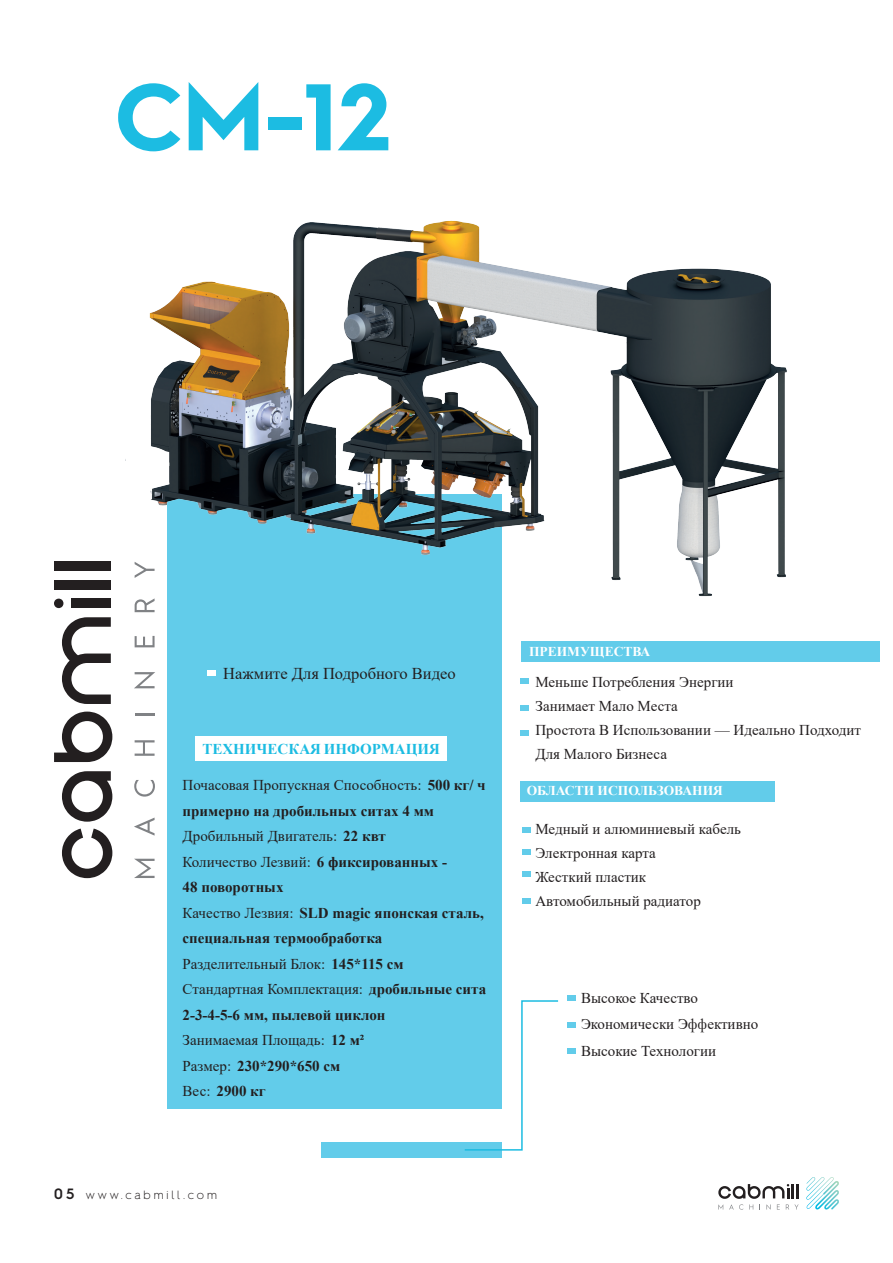
<style>
.page{position:relative;width:893px;height:1263px;background:#fff}
.page>*{position:absolute;margin:0;border:0;box-sizing:border-box;transform-origin:0 0}
.t1{font:700 94.65px "Hurme Geometric Sans 2";color:#1cbce2}
.t2{font:16.5px "Times New Roman";color:#231f20}
.t3{font:700 15px/25.5px "Times New Roman";color:#231f20}
.t4{font:15px/24px "Times New Roman";color:#231f20}
.t5{font:700 15px "Times New Roman";color:#1cbce2}
.t6{font:700 13.5px "Times New Roman";color:#fff}
.t7{font:300 12px "Hurme Geometric Sans 2";letter-spacing:.24em;color:#231f20}
.s1{font-weight:400}
.s2{font-weight:600;font-size:15px}
</style>
<div class="page">
<div style="left:168px;top:494px;width:334px;height:614px;background:#62ccea"></div>
<svg style="left:134px;top:859px;width:21px;height:19px"></svg>
<svg style="left:134px;top:817px;width:21px;height:19px"></svg>
<svg style="left:134px;top:780px;width:21px;height:17px"></svg>
<svg style="left:135px;top:740px;width:20px;height:16px"></svg>
<hr style="left:135px;top:713px;width:20px;height:2px;background:#808285">
<svg style="left:134px;top:672px;width:21px;height:16px"></svg>
<svg style="left:135px;top:636px;width:20px;height:11px"></svg>
<svg style="left:135px;top:610px;width:20px;height:2px"></svg>
<svg style="left:62px;top:828px;width:50px;height:50px"></svg>
<svg style="left:62px;top:771px;width:50px;height:51px"></svg>
<svg style="left:54px;top:712px;width:58px;height:50px"></svg>
<svg style="left:62px;top:617px;width:49px;height:87px"></svg>
<div style="left:71px;top:599px;width:40px;height:9px;background:#231f20"></div>
<div style="left:54px;top:580px;width:57px;height:9px;background:#231f20"></div>
<div style="left:54px;top:561px;width:57px;height:10px;background:#231f20"></div>
<svg style="left:54px;top:599px;width:9px;height:9px"></svg>
<div style="left:195px;top:736px;width:252px;height:24px;background:#fff"></div>
<div style="left:521px;top:678px;width:8px;height:6px;background:#62ccea"></div>
<div style="left:521px;top:705px;width:8px;height:6px;background:#62ccea"></div>
<div style="left:521px;top:730px;width:8px;height:6px;background:#62ccea"></div>
<div style="left:568px;top:995px;width:8px;height:6px;background:#62ccea"></div>
<div style="left:568px;top:1048px;width:8px;height:6px;background:#62ccea"></div>
<div style="left:568px;top:1022px;width:8px;height:6px;background:#62ccea"></div>
<svg style="left:718px;top:1184px;width:81px;height:26px"></svg>
<svg style="left:806px;top:1177px;width:33px;height:33px"></svg>
<div style="left:207px;top:670px;width:9px;height:6px;background:#fff"></div>
<div style="left:321px;top:1142px;width:181px;height:15px;background:#62ccea"></div>
<svg style="left:463px;top:1000px;width:96px;height:151px"></svg>
<div style="left:521px;top:641px;width:358px;height:21px;background:#62ccea"></div>
<div style="left:521px;top:781px;width:254px;height:21px;background:#62ccea"></div>
<div style="left:523px;top:827px;width:8px;height:5px;background:#62ccea"></div>
<div style="left:523px;top:849px;width:8px;height:6px;background:#62ccea"></div>
<div style="left:523px;top:871px;width:8px;height:6px;background:#62ccea"></div>
<div style="left:523px;top:898px;width:8px;height:6px;background:#62ccea"></div>
<img style="left:125px;top:220px;width:662px;height:390px">
<h1 class="t1" style="left:115px;top:51px;width:278px">CM-12</h1>
<p class="t2" style="left:223px;top:662px;width:234px">Нажмите Для Подробного Видео</p>
<p class="t5" style="left:202px;top:738px;width:239px">ТЕХНИЧЕСКАЯ ИНФОРМАЦИЯ</p>
<p class="t3" style="left:183px;top:772px;width:305px"><span class="s1">Почасовая Пропускная Способность:</span> 500 кг/ ч примерно на дробильных ситах 4 мм<br><span class="s1">Дробильный Двигатель:</span> 22 квт<br><span class="s1">Количество Лезвий:</span> 6 фиксированных -<br>48 поворотных<br><span class="s1">Качество Лезвия:</span> SLD magic японская сталь, специальная термообработка<br><span class="s1">Разделительный Блок:</span> 145*115 см<br><span class="s1">Стандартная Комплектация:</span> дробильные сита<br>2-3-4-5-6 мм, пылевой циклон<br><span class="s1">Занимаемая Площадь:</span> 12 м²<br><span class="s1">Размер:</span> 230*290*650 см<br><span class="s1">Вес:</span> 2900 кг</p>
<p class="t7" style="left:54px;top:1187px;width:165px"><span class="s2">05</span> www.cabmill.com</p>
<p class="t6" style="left:529px;top:642px;width:123px">ПРЕИМУЩЕСТВА</p>
<p class="t4" style="left:535px;top:670px;width:327px">Меньше Потребления Энергии<br>Занимает Мало Места<br>Простота В Использовании — Идеально Подходит<br>Для Малого Бизнеса</p>
<p class="t6" style="left:527px;top:781px;width:198px">ОБЛАСТИ ИСПОЛЬЗОВАНИЯ</p>
<p class="t4" style="left:535px;top:816px;width:207px">Медный и алюминиевый кабель<br>Электронная карта<br>Жесткий пластик<br>Автомобильный радиатор</p>
<p class="t4" style="left:581px;top:984px;width:179px;line-height:26.4px">Высокое Качество<br>Экономически Эффективно<br>Высокие Технологии</p>
</div>
